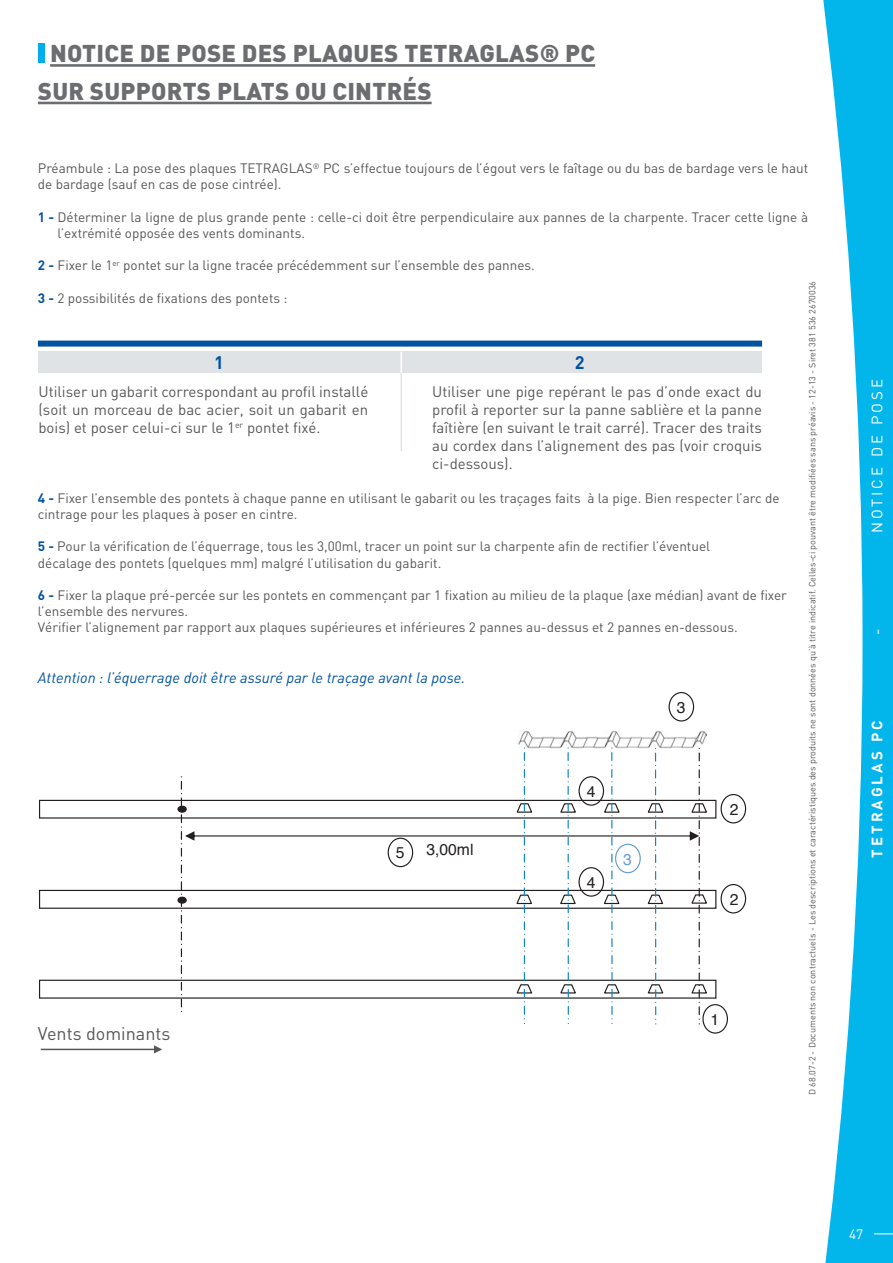
<style>
.page{position:relative;width:893px;height:1263px;background:#fff}
.page>*{position:absolute;margin:0;border:0;box-sizing:border-box;transform-origin:0 0}
.t1{font:900 24px/37.5px "DIN";letter-spacing:.01em;color:#6c6d70}
.t2{font:18px "DIN";color:#57585a}
.t3{font:700 18px "DIN";color:#0153a0}
.t4{font:15.75px "Helvetica";color:#231f20}
.t5{font:15.75px "Helvetica";color:#649dd4}
.t6{font:15px/18px "DIN";color:#57585a;text-align:justify}
.t7{font:italic 15px "DIN";color:#0153a0}
.t8{font:15px "DIN";letter-spacing:.2em;color:#fff}
.t9{font:700 15px "DIN";letter-spacing:.2em;color:#fff}
.t10{font:13.5px/16.2px "DIN";color:#57585a}
.t11{font:13.5px "DIN";color:#fff}
.t12{font:9px "DIN";color:#57585a}
.s1{font-weight:700;color:#0153a0}
</style>
<div class="page">
<svg style="left:823px;top:0;width:69px;height:1262px;fill:#02b5eb"></svg>
<svg style="left:873px;top:1233px;width:19px;height:1px"></svg>
<hr style="left:50px;top:64px;width:545px;height:3px;background:#6c6d70">
<hr style="left:38px;top:102px;width:393px;height:2px;background:#6c6d70">
<div style="left:38px;top:43px;width:6px;height:19px;background:#00aeef"></div>
<div style="left:38px;top:351px;width:723px;height:22px;background:#e0e3e6"></div>
<hr style="left:400px;top:351px;width:2px;height:22px;background:#fff">
<hr style="left:400px;top:373px;width:2px;height:78px;background:#e0e3e6">
<div style="left:38px;top:340px;width:723px;height:6px;background:#0153a0"></div>
<svg style="left:154px;top:1045px;width:8px;height:8px"></svg>
<hr style="left:41px;top:1048px;width:115px;height:1px;background:#57585a">
<img style="left:518px;top:730px;width:188px;height:17px">
<div style="left:39px;top:799px;width:677px;height:19px;border:1px solid #231f20"></div>
<div style="left:39px;top:889px;width:677px;height:19px;border:1px solid #231f20"></div>
<div style="left:39px;top:979px;width:677px;height:19px;border:1px solid #231f20"></div>
<div style="left:178px;top:806px;width:8px;height:6px;background:#231f20;border-radius:50%"></div>
<div style="left:177px;top:805px;width:10px;height:7px;border:1px solid #231f20;border-radius:50%"></div>
<div style="left:178px;top:897px;width:8px;height:5px;background:#231f20;border-radius:50%"></div>
<div style="left:177px;top:896px;width:10px;height:7px;border:1px solid #231f20;border-radius:50%"></div>
<div style="left:702px;top:1003px;width:25px;height:30px;border:1px solid #231f20;border-radius:50%"></div>
<div style="left:720px;top:793px;width:25px;height:30px;border:1px solid #231f20;border-radius:50%"></div>
<div style="left:668px;top:691px;width:25px;height:30px;border:1px solid #231f20;border-radius:50%"></div>
<svg style="left:181px;top:747px;width:527px;height:276px"></svg>
<div style="left:720px;top:883px;width:25px;height:30px;border:1px solid #231f20;border-radius:50%"></div>
<div style="left:614px;top:843px;width:26px;height:30px;border:1px solid #649dd4;border-radius:50%"></div>
<div style="left:578px;top:867px;width:26px;height:29px;border:1px solid #231f20;border-radius:50%"></div>
<h1 class="t1" style="left:38px;top:34px;width:558px;text-indent:12px">NOTICE DE POSE DES PLAQUES TETRAGLAS® PC<br>SUR SUPPORTS PLATS OU CINTRÉS</h1>
<p class="t10" style="left:38px;top:160px;width:771px">Préambule : La pose des plaques TETRAGLAS<sup>®</sup> PC s’effectue toujours de l’égout vers le faîtage ou du bas de bardage vers le haut de bardage (sauf en cas de pose cintrée).</p>
<p class="t10" style="left:57px;top:208px;width:752px;text-indent:-20px"><span class="s1">1 -</span> Déterminer la ligne de plus grande pente : celle-ci doit être perpendiculaire aux pannes de la charpente. Tracer cette ligne à l’extrémité opposée des vents dominants.</p>
<p class="t10" style="left:38px;top:257px;width:498px"><span class="s1">2 -</span> Fixer le 1<sup>er</sup> pontet sur la ligne tracée précédemment sur l’ensemble des pannes.</p>
<p class="t10" style="left:38px;top:289px;width:251px"><span class="s1">3 -</span> 2 possibilités de fixations des pontets :</p>
<p class="t12" style="left:806px;top:1094px;width:815px;rotate:-90deg">D 68.07-2 - Documents non contractuels - Les descriptions et caractéristiques des produits ne sont données qu’à titre indicatif. Celles-ci pouvant être modifiées sans préavis - 12-13 - Siret 381 536 2670036</p>
<h2 class="t3" style="left:214px;top:351px;width:11px">1</h2>
<h2 class="t3" style="left:574px;top:351px;width:11px">2</h2>
<p class="t6" style="left:38px;top:382px;width:331px">Utiliser un gabarit correspondant au profil installé (soit un morceau de bac acier, soit un gabarit en bois) et poser celui-ci sur le 1<sup>er</sup> pontet fixé.</p>
<p class="t6" style="left:432px;top:382px;width:331px">Utiliser une pige repérant le pas d’onde exact du profil à reporter sur la panne sablière et la panne faîtière (en suivant le trait carré). Tracer des traits au cordex dans l’alignement des pas (voir croquis ci-dessous).</p>
<p class="t10" style="left:38px;top:489px;width:743px"><span class="s1">4 -</span> Fixer l’ensemble des pontets à chaque panne en utilisant le gabarit ou les traçages faits à la pige. Bien respecter l’arc de cintrage pour les plaques à poser en cintre.</p>
<p class="t10" style="left:38px;top:538px;width:673px"><span class="s1">5 -</span> Pour la vérification de l’équerrage, tous les 3,00ml, tracer un point sur la charpente afin de rectifier l’éventuel décalage des pontets (quelques mm) malgré l’utilisation du gabarit.</p>
<p class="t10" style="left:38px;top:586px;width:750px"><span class="s1">6 -</span> Fixer la plaque pré-percée sur les pontets en commençant par 1 fixation au milieu de la plaque (axe médian) avant de fixer l’ensemble des nervures.<br>Vérifier l’alignement par rapport aux plaques supérieures et inférieures 2 pannes au-dessus et 2 pannes en-dessous.</p>
<p class="t7" style="left:38px;top:668px;width:429px">Attention : l’équerrage doit être assuré par le traçage avant la pose.</p>
<p class="t4" style="left:676px;top:693px;width:10px">3</p>
<p class="t4" style="left:586px;top:777px;width:10px">4</p>
<p class="t4" style="left:729px;top:795px;width:10px">2</p>
<p class="t4" style="left:426px;top:836px;width:49px">3,00ml</p>
<p class="t4" style="left:395px;top:839px;width:10px">5</p>
<p class="t5" style="left:623px;top:845px;width:10px">3</p>
<p class="t4" style="left:586px;top:868px;width:10px">4</p>
<p class="t4" style="left:729px;top:885px;width:10px">2</p>
<p class="t4" style="left:710px;top:1005px;width:10px">1</p>
<h2 class="t2" style="left:38px;top:1022px;width:134px">Vents dominants</h2>
<p class="t8" style="left:867px;top:533px;width:156px;rotate:-90deg">NOTICE DE POSE</p>
<p class="t8" style="left:867px;top:635px;width:8px;rotate:-90deg">-</p>
<p class="t9" style="left:866px;top:857px;width:139px;rotate:-90deg">TETRAGLAS PC</p>
<p class="t11" style="left:848px;top:1225px;width:16px">47</p>
</div>
